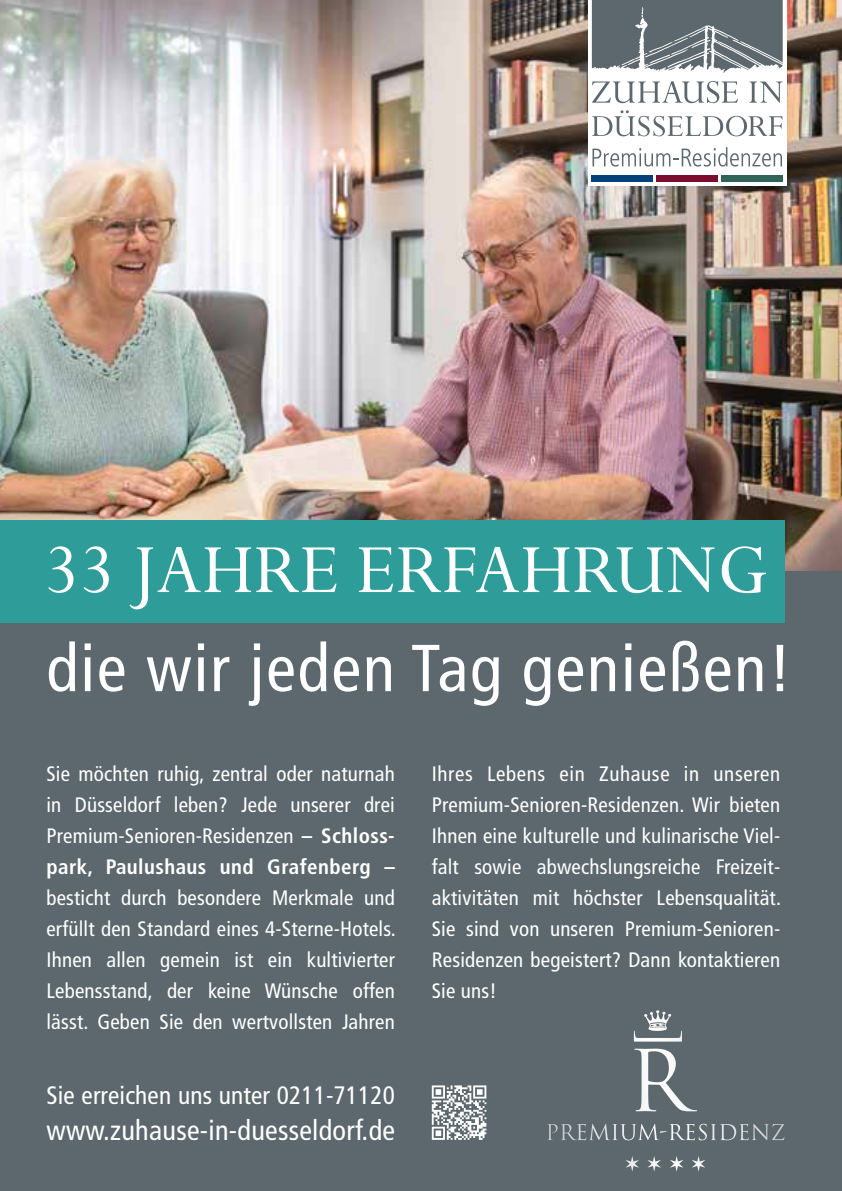
<style>
.page{position:relative;width:842px;height:1191px;background:#fff}
.page>*{position:absolute;margin:0;border:0;box-sizing:border-box;transform-origin:0 0}
.t1{font:77.8px "Perpetua";letter-spacing:-.005em;color:#fff}
.t2{font:condensed 66.2px "Frutiger LT Std";letter-spacing:.03em;color:#fff}
.t3{font:condensed 28.2px "Frutiger LT Std";letter-spacing:.01em;color:#fff}
.t4{font:condensed 25.2px "Frutiger LT Std";letter-spacing:.005em;color:#fff}
.t5{font:condensed 20.8px/31px "Frutiger LT Std";letter-spacing:.01em;color:#fff;text-align:justify}
.s1{font-weight:700}
</style>
<div class="page">
<img style="left:0;top:0;width:842px;height:571px">
<div style="left:0;top:571px;width:842px;height:620px;background:#5c686d"></div>
<div style="left:588px;top:0;width:198px;height:185px;background:#fff"></div>
<svg style="left:592px;top:147px;width:190px;height:20px"></svg>
<svg style="left:592px;top:81px;width:146px;height:22px"></svg>
<svg style="left:749px;top:81px;width:34px;height:22px"></svg>
<svg style="left:592px;top:110px;width:190px;height:26px"></svg>
<div style="left:592px;top:175px;width:61px;height:6px;background:#00417b"></div>
<div style="left:722px;top:175px;width:61px;height:6px;background:#316358"></div>
<div style="left:657px;top:175px;width:61px;height:6px;background:#7b0e30"></div>
<svg style="left:592px;top:0;width:191px;height:72px;background:#737e82"></svg>
<div style="left:0;top:520px;width:784px;height:102px;background:#2e9d9a"></div>
<svg style="left:634px;top:1048px;width:63px;height:63px"></svg>
<svg style="left:634px;top:1010px;width:48px;height:31px"></svg>
<svg style="left:589px;top:1123px;width:180px;height:17px"></svg>
<svg style="left:670px;top:1156px;width:13px;height:15px"></svg>
<svg style="left:692px;top:1156px;width:13px;height:15px"></svg>
<svg style="left:648px;top:1156px;width:13px;height:15px"></svg>
<svg style="left:626px;top:1156px;width:13px;height:15px"></svg>
<svg style="left:432px;top:1085px;width:54px;height:54px"></svg>
<h1 class="t1" style="left:43px;top:520px;width:727px">33 JAHRE ERFAHRUNG</h1>
<h2 class="t2" style="left:46px;top:629px;width:747px">die wir jeden Tag genießen!</h2>
<p class="t5" style="left:46px;top:758px;width:350px">Sie möchten ruhig, zentral oder naturnah in Düsseldorf leben? Jede unserer drei Premium-Senioren-Residenzen <span class="s1">– Schloss&shy;park, Paulushaus und Grafenberg –</span></p>
<p class="t5" style="left:46px;top:882px;width:351px">besticht durch besondere Merkmale und erfüllt den Standard eines 4-Sterne-Hotels.<br>Ihnen allen gemein ist ein kultivierter Lebensstand, der keine Wünsche offen lässt. Geben Sie den wertvollsten Jahren</p>
<p class="t4" style="left:46px;top:1081px;width:350px">Sie erreichen uns unter 0211-71120</p>
<h3 class="t3" style="left:46px;top:1114px;width:350px">www.zuhause-in-duesseldorf.de</h3>
<p class="t5" style="left:432px;top:758px;width:351px">Ihres Lebens ein Zuhause in unseren Premium-Senioren-Residenzen. Wir bieten Ihnen eine kulturelle und kulinarische Viel&shy;falt sowie abwechslungsreiche Freizeit&shy;aktivitäten mit höchster Lebensqualität.<br>Sie sind von unseren Premium-Senioren-Residenzen begeistert? Dann kontaktieren Sie uns!</p>
</div>
